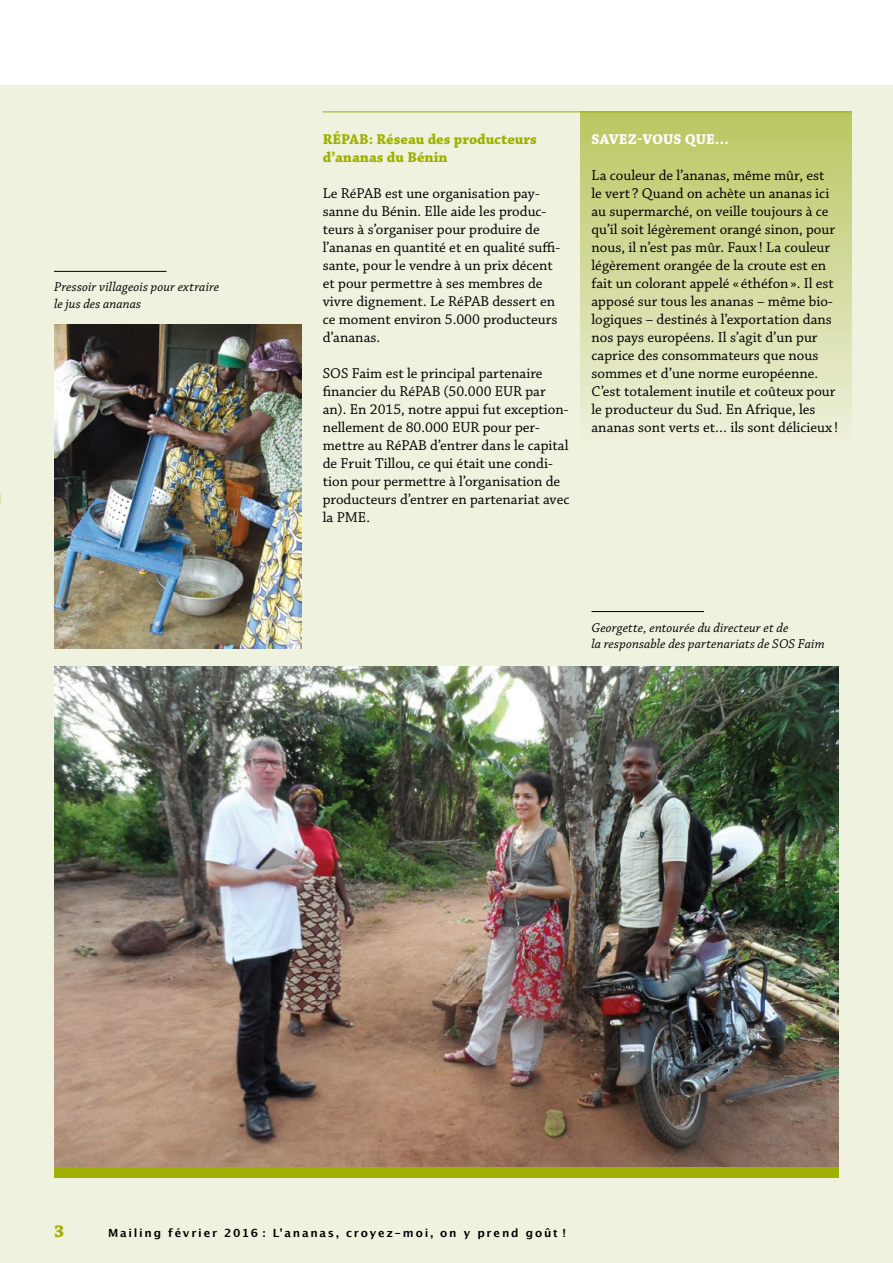
<style>
.page{position:relative;width:893px;height:1263px;background:#fff}
.page>*{position:absolute;margin:0;border:0;box-sizing:border-box;transform-origin:0 0}
.t1{font:700 18px "Chaparral Pro";color:#9fb000}
.t2{font:15px/18px "Chaparral Pro";color:#000}
.t3{font:700 15px/18px "Chaparral Pro";color:#9fb000}
.t4{font:700 15px "Chaparral Pro";letter-spacing:.005em;color:#fff}
.t5{font:italic 13.5px/16.5px "Chaparral Pro";letter-spacing:.01em;color:#000}
.t6{font:700 11.25px "Lucida Grande";letter-spacing:.16em;color:#000}
</style>
<div class="page">
<div style="left:0;top:85px;width:893px;height:1178px;background:#eff2df"></div>
<hr style="left:591px;top:611px;width:113px;height:1px;background:#000">
<hr style="left:54px;top:271px;width:112px;height:1px;background:#000">
<img style="left:54px;top:324px;width:247px;height:324px">
<img style="left:54px;top:666px;width:785px;height:501px">
<div style="left:54px;top:1167px;width:785px;height:11px;background:#9fb000"></div>
<div style="left:581px;top:112px;width:270px;height:338px;background:linear-gradient(to bottom,#bcc561,#eff1df)"></div>
<hr style="left:323px;top:111px;width:528px;height:1px;background:#9fb000">
<p class="t5" style="left:54px;top:279px;width:167px">Pressoir villageois pour extraire le jus des ananas</p>
<p class="t3" style="left:323px;top:131px;width:216px">RéPAB: Réseau des producteurs d’ananas du Bénin</p>
<p class="t2" style="left:323px;top:185px;width:239px">Le RéPAB est une organisation pay&shy;sanne du Bénin. Elle aide les produc&shy;teurs à s’organiser pour produire de l’ananas en quantité et en qualité suffi&shy;sante, pour le vendre à un prix décent et pour permettre à ses membres de vivre dignement. Le RéPAB dessert en ce moment environ 5.000 producteurs d’ananas.</p>
<p class="t2" style="left:323px;top:365px;width:248px">SOS Faim est le principal partenaire financier du RéPAB (50.000 EUR par an). En 2015, notre appui fut exception&shy;nellement de 80.000 EUR pour per&shy;mettre au RéPAB d’entrer dans le capital de Fruit Tillou, ce qui était une condi&shy;tion pour permettre à l’organisation de producteurs d’entrer en partenariat avec la PME.</p>
<p class="t4" style="left:591px;top:130px;width:139px">Savez-vous Que…</p>
<p class="t2" style="left:591px;top:167px;width:248px">La couleur de l’ananas, même mûr, est le vert ? Quand on achète un ananas ici au supermarché, on veille toujours à ce qu’il soit légèrement orangé sinon, pour nous, il n’est pas mûr. Faux ! La couleur légèrement orangée de la croute est en fait un colorant appelé « éthéfon». Il est apposé sur tous les ananas – même bio&shy;logiques – destinés à l’exportation dans nos pays européens. Il s’agit d’un pur caprice des consommateurs que nous sommes et d’une norme européenne.<br>C’est totalement inutile et coûteux pour le producteur du Sud. En Afrique, les ananas sont verts et… ils sont délicieux !</p>
<p class="t5" style="left:591px;top:620px;width:235px">Georgette, entourée du directeur et de<br>la responsable des partenariats de SOS Faim</p>
<p class="t1" style="left:54px;top:1221px;width:12px">3</p>
<p class="t6" style="left:108px;top:1224px;width:459px">Mailing février 2016 : L'ananas, croyez-moi, on y prend goût !</p>
</div>
